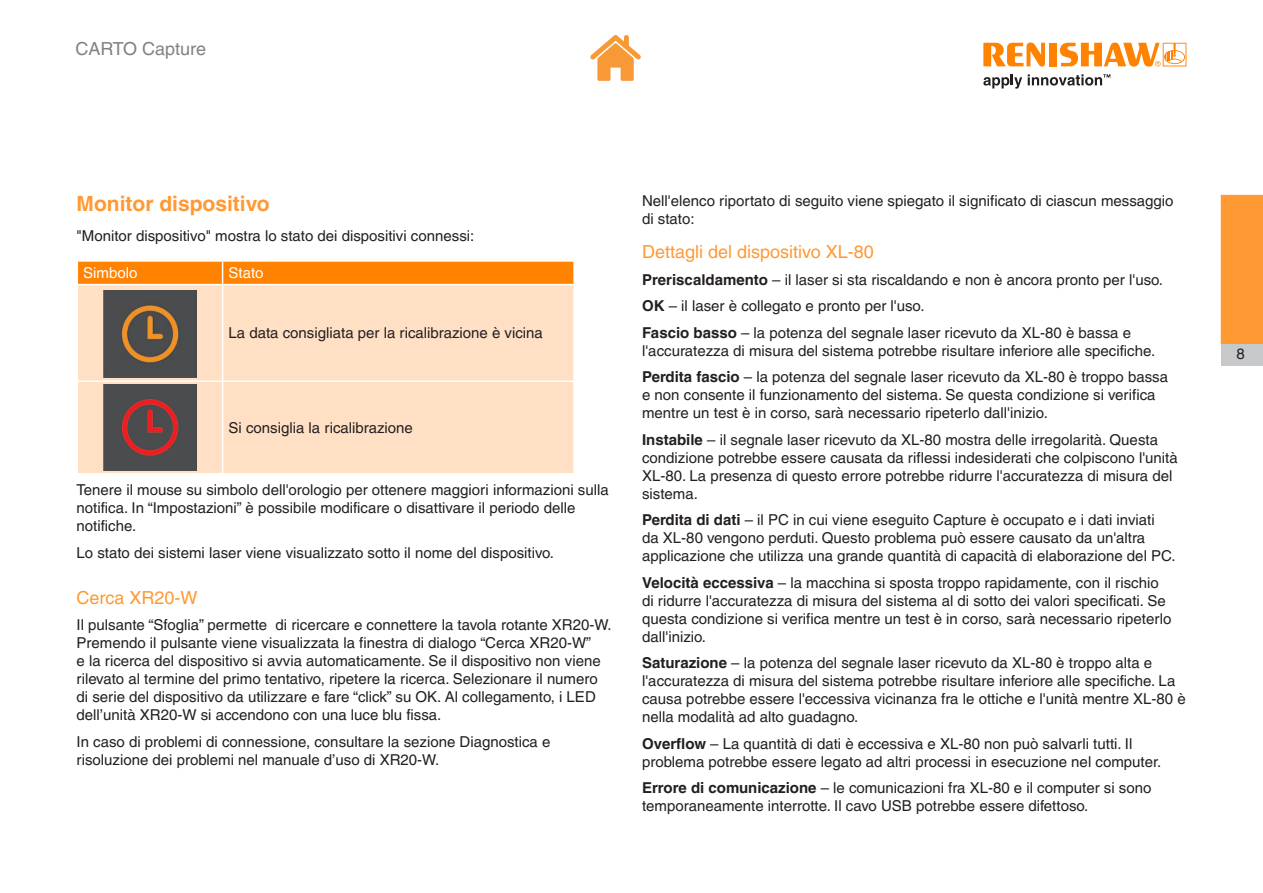
<style>
.page{position:relative;width:1263px;height:893px;background:#fff}
.page>*{position:absolute;margin:0;border:0;box-sizing:border-box;transform-origin:0 0}
.Heading_1{font:700 21px "Helvetica LT Pro";color:#f93}
.Heading_2{font:18px "Helvetica LT Pro";color:#f93}
.t1{font:18px "Helvetica LT Pro";color:#808285}
.Body_txt_10pt{font:15px/18px "Helvetica LT Pro";color:#231f20}
.t2{font:15px "Helvetica LT Pro";color:#fff}
.s1{font-weight:700}
</style>
<div class="page">
<div style="left:1221px;top:195px;width:42px;height:149px;background:#f93"></div>
<div style="left:1221px;top:344px;width:42px;height:22px;background:#c7c8ca"></div>
<svg style="left:983px;top:43px;width:62px;height:24px"></svg>
<div style="left:1049px;top:43px;width:8px;height:23px;background:#ff8200"></div>
<svg style="left:1060px;top:43px;width:126px;height:24px"></svg>
<svg style="left:983px;top:75px;width:39px;height:14px"></svg>
<svg style="left:1028px;top:74px;width:82px;height:12px"></svg>
<svg style="left:590px;top:35px;width:51px;height:46px"></svg>
<div style="left:78px;top:285px;width:495px;height:188px;background:#ffe0c4"></div>
<svg style="left:77px;top:261px;width:497px;height:23px"></svg>
<hr style="left:573px;top:262px;width:2px;height:22px;background:#fff">
<hr style="left:222px;top:285px;width:1px;height:95px;background:#fff">
<hr style="left:77px;top:380px;width:146px;height:2px;background:#fff">
<hr style="left:223px;top:380px;width:352px;height:2px;background:#fff">
<hr style="left:222px;top:382px;width:1px;height:91px;background:#fff">
<img style="left:103px;top:291px;width:94px;height:86px">
<img style="left:103px;top:384px;width:94px;height:87px">
<p class="t1" style="left:75px;top:39px;width:132px">CARTO Capture</p>
<p class="Heading_1" style="left:77px;top:190px;width:195px">Monitor dispositivo</p>
<p class="Body_txt_10pt" style="left:77px;top:227px;width:399px">"Monitor dispositivo" mostra lo stato dei dispositivi connessi:</p>
<p class="t2" style="left:83px;top:264px;width:56px">Simbolo</p>
<p class="t2" style="left:229px;top:264px;width:37px">Stato</p>
<p class="Body_txt_10pt" style="left:229px;top:324px;width:316px">La data consigliata per la ricalibrazione è vicina</p>
<p class="Body_txt_10pt" style="left:229px;top:419px;width:186px">Si consiglia la ricalibrazione</p>
<p class="Body_txt_10pt" style="left:77px;top:481px;width:534px">Tenere il mouse su simbolo dell'orologio per ottenere maggiori informazioni sulla notifica. In “Impostazioni” è possibile modificare o disattivare il periodo delle notifiche.</p>
<p class="Body_txt_10pt" style="left:77px;top:543px;width:479px">Lo stato dei sistemi laser viene visualizzato sotto il nome del dispositivo.</p>
<p class="Heading_2" style="left:77px;top:587px;width:123px">Cerca XR20-W</p>
<p class="Body_txt_10pt" style="left:77px;top:616px;width:536px">Il pulsante “Sfoglia” permette di ricercare e connettere la tavola rotante XR20-W.<br>Premendo il pulsante viene visualizzata la finestra di dialogo “Cerca XR20-W”<br>e la ricerca del dispositivo si avvia automaticamente. Se il dispositivo non viene rilevato al termine del primo tentativo, ripetere la ricerca. Selezionare il numero di serie del dispositivo da utilizzare e fare “click” su OK. Al collegamento, i LED dell’unità XR20-W si accendono con una luce blu fissa.</p>
<p class="Body_txt_10pt" style="left:77px;top:733px;width:475px">In caso di problemi di connessione, consultare la sezione Diagnostica e risoluzione dei problemi nel manuale d’uso di XR20-W.</p>
<p class="Body_txt_10pt" style="left:642px;top:192px;width:533px">Nell'elenco riportato di seguito viene spiegato il significato di ciascun messaggio di stato:</p>
<p class="Heading_2" style="left:642px;top:241px;width:233px">Dettagli del dispositivo XL-80</p>
<p class="Body_txt_10pt" style="left:642px;top:270px;width:522px"><span class="s1">Preriscaldamento</span> – il laser si sta riscaldando e non è ancora pronto per l'uso.</p>
<p class="Body_txt_10pt" style="left:642px;top:297px;width:284px"><span class="s1">OK</span> – il laser è collegato e pronto per l'uso.</p>
<p class="Body_txt_10pt" style="left:642px;top:323px;width:515px"><span class="s1">Fascio basso</span> – la potenza del segnale laser ricevuto da XL-80 è bassa e l'accuratezza di misura del sistema potrebbe risultare inferiore alle specifiche.</p>
<p class="Body_txt_10pt" style="left:642px;top:368px;width:527px"><span class="s1">Perdita fascio</span> – la potenza del segnale laser ricevuto da XL-80 è troppo bassa e non consente il funzionamento del sistema. Se questa condizione si verifica mentre un test è in corso, sarà necessario ripeterlo dall'inizio.</p>
<p class="Body_txt_10pt" style="left:642px;top:430px;width:537px"><span class="s1">Instabile</span> – il segnale laser ricevuto da XL-80 mostra delle irregolarità. Questa condizione potrebbe essere causata da riflessi indesiderati che colpiscono l'unità XL-80. La presenza di questo errore potrebbe ridurre l'accuratezza di misura del sistema.</p>
<p class="Body_txt_10pt" style="left:642px;top:511px;width:535px"><span class="s1">Perdita di dati</span> – il PC in cui viene eseguito Capture è occupato e i dati inviati<br>da XL-80 vengono perduti. Questo problema può essere causato da un'altra applicazione che utilizza una grande quantità di capacità di elaborazione del PC.</p>
<p class="Body_txt_10pt" style="left:642px;top:573px;width:531px"><span class="s1">Velocità eccessiva</span> – la macchina si sposta troppo rapidamente, con il rischio di ridurre l'accuratezza di misura del sistema al di sotto dei valori specificati. Se questa condizione si verifica mentre un test è in corso, sarà necessario ripeterlo dall'inizio.</p>
<p class="Body_txt_10pt" style="left:642px;top:654px;width:545px"><span class="s1">Saturazione</span> – la potenza del segnale laser ricevuto da XL-80 è troppo alta e l'accuratezza di misura del sistema potrebbe risultare inferiore alle specifiche. La causa potrebbe essere l'eccessiva vicinanza fra le ottiche e l'unità mentre XL-80 è nella modalità ad alto guadagno.</p>
<p class="Body_txt_10pt" style="left:642px;top:734px;width:521px"><span class="s1">Overflow</span> – La quantità di dati è eccessiva e XL-80 non può salvarli tutti. Il problema potrebbe essere legato ad altri processi in esecuzione nel computer.</p>
<p class="Body_txt_10pt" style="left:642px;top:779px;width:511px"><span class="s1">Errore di comunicazione</span> – le comunicazioni fra XL-80 e il computer si sono temporaneamente interrotte. Il cavo USB potrebbe essere difettoso.</p>
<p class="Body_txt_10pt" style="left:1236px;top:345px;width:10px">8</p>
</div>
